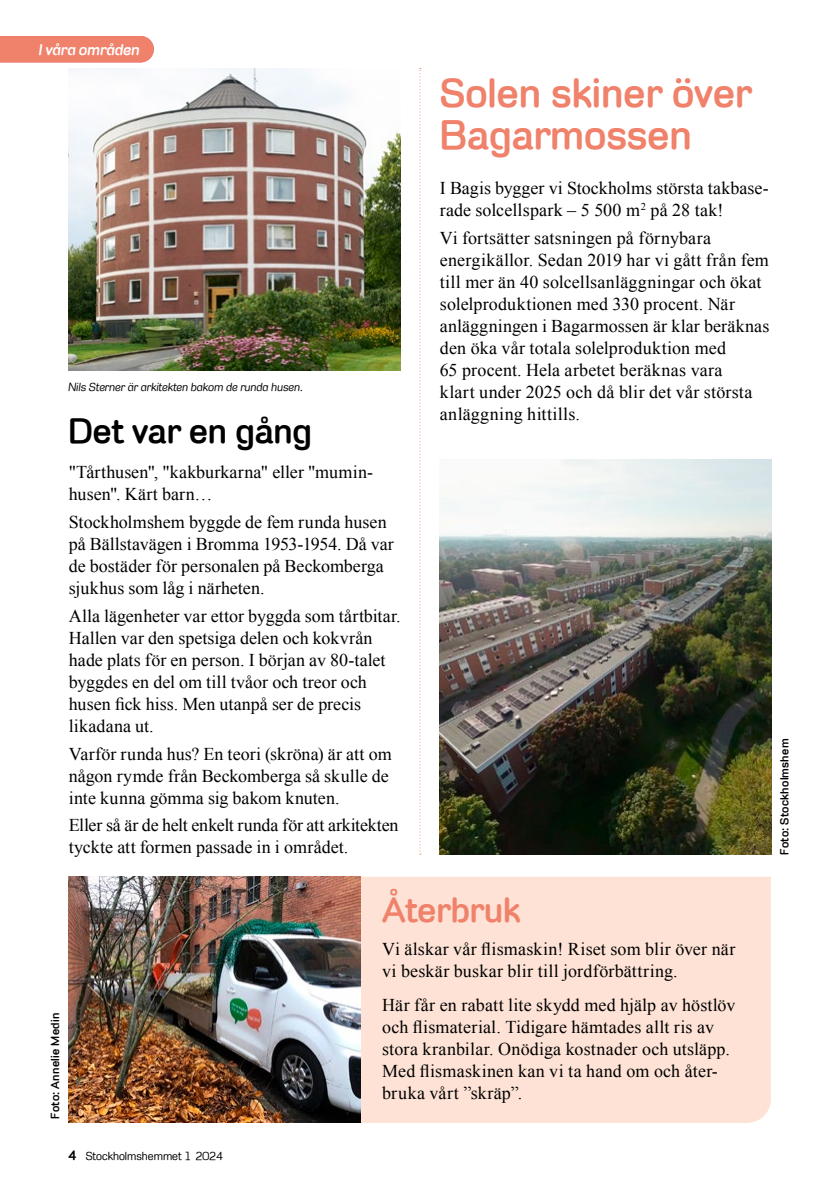
<style>
.page{position:relative;width:840px;height:1191px;background:#fff}
.page>*{position:absolute;margin:0;border:0;box-sizing:border-box;transform-origin:0 0}
.t1{font:700 42px/42px "Stockholm Runt";color:#f0816a}
.t2{font:700 36px "Stockholm Runt";letter-spacing:-.005em;color:#000}
.t3{font:700 36px "Stockholm Runt";color:#f0816a}
.t4{font:18px/22px "Times New Roman";letter-spacing:.005em;color:#000}
.t5{font:italic 700 16px "Stockholm Runt";letter-spacing:-.005em;color:#fff}
.t6{font:italic 12px "Stockholm Runt";color:#000}
.t7{font:700 12px "Stockholm Runt";letter-spacing:.02em;color:#000}
.t8{font:12px "Stockholm Runt";color:#000}
.s1{font-weight:700;font-size:14px}
</style>
<div class="page">
<img style="left:68px;top:68px;width:332px;height:302px">
<img style="left:439px;top:460px;width:332px;height:394px">
<div style="left:360px;top:876px;width:410px;height:247px;background:#fde2d5"></div>
<img style="left:68px;top:876px;width:292px;height:247px">
<svg style="left:419px;top:68px;width:2px;height:786px"></svg>
<div style="left:0;top:36px;width:154px;height:26px;background:#f0816a"></div>
<p class="t5" style="left:36px;top:41px;width:98px">Våra områden</p>
<p class="t5" style="left:39px;top:41px;width:103px">I våra områden</p>
<p class="t6" style="left:68px;top:380px;width:237px">Nils Sterner är arkitekten bakom de runda husen.</p>
<h2 class="t2" style="left:68px;top:410px;width:245px">Det var en gång</h2>
<p class="t4" style="left:69px;top:461px;width:305px">"Tårthusen", "kakburkarna" eller "mumin&shy;husen". Kärt barn…</p>
<p class="t4" style="left:69px;top:511px;width:326px">Stockholmshem byggde de fem runda husen på Bällstavägen i Bromma 1953-1954. Då var de bostäder för personalen på Beckomberga sjukhus som låg i närheten.</p>
<p class="t4" style="left:69px;top:604px;width:333px">Alla lägenheter var ettor byggda som tårtbitar.<br>Hallen var den spetsiga delen och kokvrån hade plats för en person. I början av 80-talet byggdes en del om till tvåor och treor och husen fick hiss. Men utanpå ser de precis likadana ut.</p>
<p class="t4" style="left:69px;top:742px;width:324px">Varför runda hus? En teori (skröna) är att om någon rymde från Beckomberga så skulle de inte kunna gömma sig bakom knuten.</p>
<p class="t4" style="left:69px;top:814px;width:331px">Eller så är de helt enkelt runda för att arkitekten tyckte att formen passade in i området.</p>
<h1 class="t1" style="left:439px;top:71px;width:313px">Solen skiner över<br>Bagarmossen</h1>
<p class="t4" style="left:439px;top:177px;width:330px">I Bagis bygger vi Stockholms största takbase&shy;rade solcellspark – 5 500 m<sup>2</sup> på 28 tak!</p>
<p class="t4" style="left:439px;top:226px;width:331px">Vi fortsätter satsningen på förnybara energikällor. Sedan 2019 har vi gått från fem till mer än 40 solcellsanläggningar och ökat solelproduktionen med 330 procent. När anläggningen i Bagarmossen är klar beräknas den öka vår totala solelproduktion med<br>65 procent. Hela arbetet beräknas vara<br>klart under 2025 och då blir det vår största anläggning hittills.</p>
<p class="t7" style="left:777px;top:854px;width:117px;rotate:-90deg">Foto: Stockholmshem</p>
<p class="t7" style="left:48px;top:1118px;width:107px;rotate:-90deg">Foto: Annelie Medin</p>
<h2 class="t3" style="left:382px;top:888px;width:140px">Återbruk</h2>
<p class="t4" style="left:382px;top:938px;width:354px">Vi älskar vår flismaskin! Riset som blir över när vi beskär buskar blir till jordförbättring.</p>
<p class="t4" style="left:382px;top:993px;width:354px">Här får en rabatt lite skydd med hjälp av höstlöv och flismaterial. Tidigare hämtades allt ris av stora kranbilar. Onödiga kostnader och utsläpp.<br>Med flismaskinen kan vi ta hand om och åter&shy;bruka vårt ”skräp”.</p>
<p class="t8" style="left:68px;top:1148px;width:156px"><span class="s1">4</span> Stockholmshemmet 1 2024</p>
</div>
